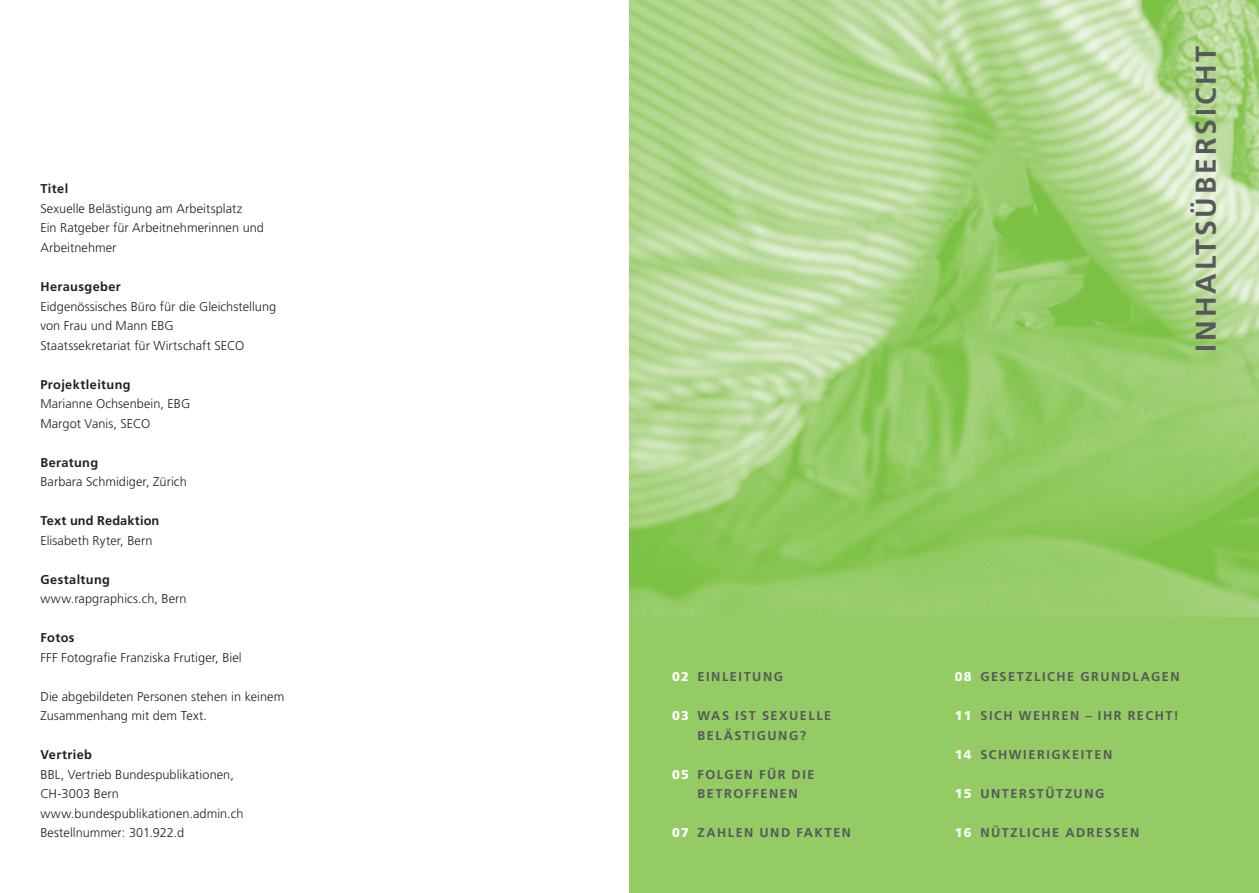
<style>
.page{position:relative;width:1259px;height:893px;background:#fff}
.page>*{position:absolute;margin:0;border:0;box-sizing:border-box;transform-origin:0 0}
.t1{font:700 28.5px "Frutiger";letter-spacing:.1em;color:#57585a}
.t2{font:300 12.75px/19.5px "Frutiger";letter-spacing:.005em;color:#231f20}
.t3{font:700 12.75px/19.5px "Frutiger";letter-spacing:.12em;color:#57585a;text-align:center}
.t4{font:700 12.75px "Frutiger";letter-spacing:.03em;color:#231f20}
.s1{font-weight:900;color:#fff}
</style>
<div class="page">
<div style="left:629px;top:617px;width:630px;height:276px;background:#94cb64"></div>
<img style="left:629px;top:0;width:630px;height:617px">
<p class="t4" style="left:40px;top:182px;width:29px">TITEL</p>
<p class="t2" style="left:40px;top:199px;width:225px">Sexuelle Belästigung am Arbeitsplatz<br>Ein Ratgeber für Arbeitnehmerinnen und<br>Arbeitnehmer</p>
<p class="t4" style="left:40px;top:279px;width:82px">HERAUSGEBER</p>
<p class="t2" style="left:40px;top:296px;width:237px">Eidgenössisches Büro für die Gleichstellung von Frau und Mann EBG<br>Staatssekretariat für Wirtschaft SECO</p>
<p class="t4" style="left:40px;top:377px;width:92px">PROJEKTLEITUNG</p>
<p class="t2" style="left:40px;top:394px;width:151px">Marianne Ochsenbein, EBG<br>Margot Vanis, SECO</p>
<p class="t4" style="left:40px;top:455px;width:59px">BERATUNG</p>
<p class="t2" style="left:40px;top:472px;width:148px">Barbara Schmidiger, Zürich</p>
<p class="t4" style="left:40px;top:513px;width:121px">TEXT UND REDAKTION</p>
<p class="t2" style="left:40px;top:530px;width:114px">Elisabeth Ryter, Bern</p>
<p class="t4" style="left:40px;top:572px;width:71px">GESTALTUNG</p>
<p class="t2" style="left:40px;top:589px;width:148px">www.rapgraphics.ch, Bern</p>
<p class="t4" style="left:40px;top:630px;width:36px">FOTOS</p>
<p class="t2" style="left:40px;top:647px;width:203px">FFF Fotografie Franziska Frutiger, Biel</p>
<p class="t2" style="left:40px;top:686px;width:245px">Die abgebildeten Personen stehen in keinem<br>Zusammenhang mit dem Text.</p>
<p class="t4" style="left:40px;top:747px;width:53px">VERTRIEB</p>
<p class="t2" style="left:40px;top:764px;width:205px">BBL, Vertrieb Bundespublikationen,<br>CH-3003 Bern www.bundespublikationen.admin.ch<br>Bestellnummer: 301.922.d</p>
<h1 class="t1" style="left:1189px;top:352px;width:307px;rotate:-90deg">INHALTSÜBERSICHT</h1>
<p class="t3" style="left:672px;top:667px;width:112px"><span class="s1">02</span> EINLEITUNG</p>
<p class="t3" style="left:672px;top:706px;width:159px"><span class="s1">03</span> WAS IST SEXUELLE<br>BELÄSTIGUNG?</p>
<p class="t3" style="left:697px;top:764px;width:117px;text-align:left;text-indent:-26px"><span class="s1">05</span> FOLGEN FÜR DIE<br>BETROFFE</p>
<p class="t3" style="left:769px;top:784px;width:30px">NEN</p>
<p class="t3" style="left:672px;top:823px;width:181px"><span class="s1">07</span> ZAHLEN UND FAKTEN</p>
<p class="t3" style="left:955px;top:667px;width:226px"><span class="s1">08</span> GESETZLICHE GRUNDLAGEN</p>
<p class="t3" style="left:955px;top:706px;width:225px"><span class="s1">11</span> SICH WEHREN – IHR RECHT!</p>
<p class="t3" style="left:955px;top:745px;width:159px"><span class="s1">14</span> SCHWIERIGKEITEN</p>
<p class="t3" style="left:955px;top:784px;width:151px"><span class="s1">15</span> UNTERSTÜTZUNG</p>
<p class="t3" style="left:955px;top:823px;width:186px"><span class="s1">16</span> NÜTZLICHE ADRESSEN</p>
</div>
